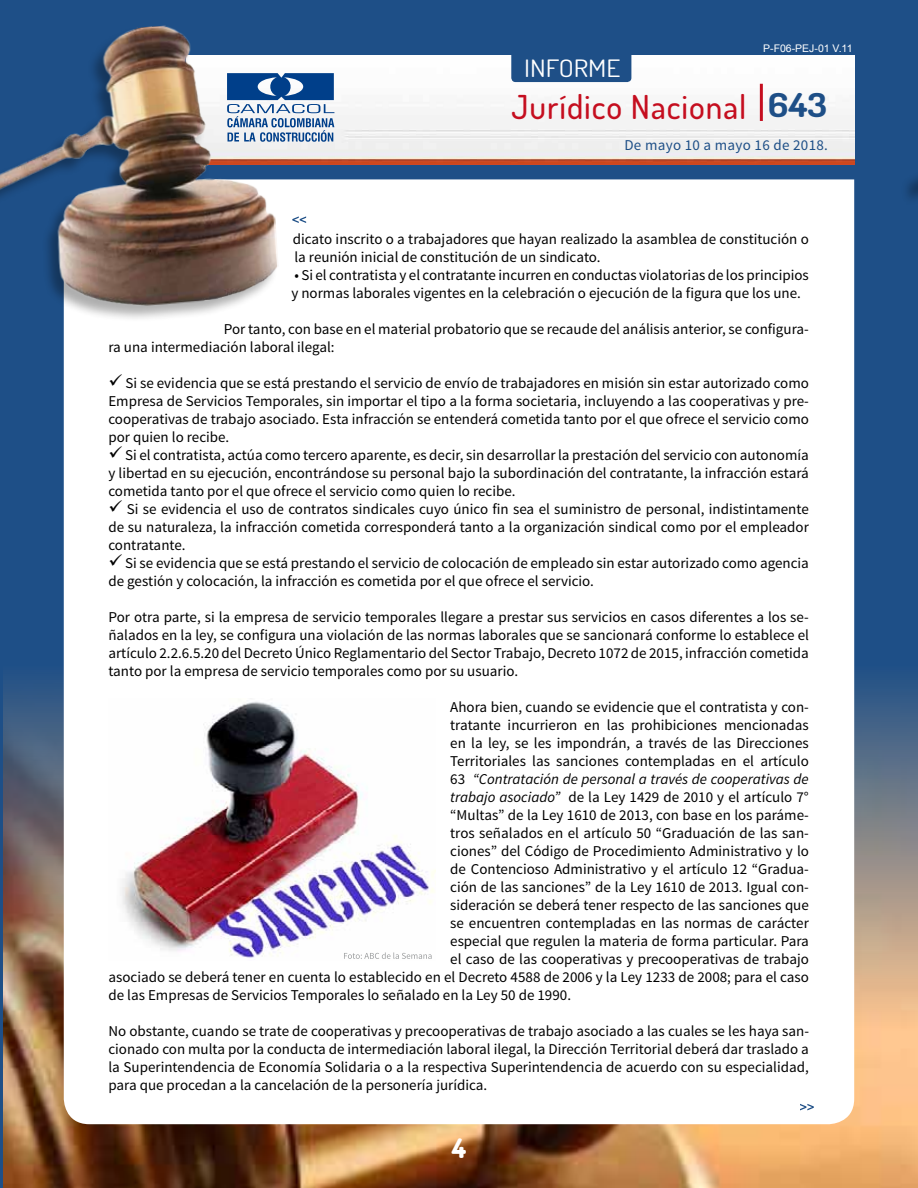
<style>
.page{position:relative;width:918px;height:1188px;background:#1e4f87}
.page>*{position:absolute;margin:0;border:0;box-sizing:border-box;transform-origin:0 0}
.t1{font:500 33px "Dosis";letter-spacing:.03em;color:#c50e1f}
.t2{font:800 27px "Dosis";color:#fff}
.t3{font:24px "Dosis";color:#fff;scale:1.14 1}
.t4{font:15px/18px "Source Sans Pro";color:#000;text-align:justify}
.t5{font:italic 15px "Source Sans Pro";color:#000}
.t6{font:15px "Source Sans Pro";letter-spacing:.02em;color:#1e4f87}
.t7{font:10.5px "Arial";color:#fff}
.s1{font-weight:700;color:#1e4f87}
.s2{font-style:normal}
.s3{font-style:italic}
</style>
<div class="page">
<img style="left:4px;top:665px;width:914px;height:523px">
<div style="left:64px;top:179px;width:790px;height:945px;background:#fff"></div>
<img style="left:281px;top:55px;width:573px;height:109px">
<div style="left:511px;top:37px;width:120px;height:45px;background:#1e4f87;border-radius:4px"></div>
<hr style="left:760px;top:84px;width:3px;height:37px;background:#c50e1f">
<div style="left:0;top:26px;width:278px;height:297px;background:#000;opacity:.32"></div>
<img style="left:0;top:25px;width:281px;height:291px">
<svg style="left:227px;top:73px;width:107px;height:69px"></svg>
<svg style="left:292px;top:216px;width:14px;height:7px"></svg>
<svg style="left:800px;top:1104px;width:14px;height:6px"></svg>
<img style="left:109px;top:698px;width:326px;height:262px">
<svg style="left:344px;top:952px;width:88px;height:7px"></svg>
<h3 class="t3" style="left:524px;top:53px;width:86px">INFORME</h3>
<p class="t7" style="left:763px;top:42px;width:91px">P-F06-PEJ-01 V.11</p>
<h1 class="t1" style="left:512px;top:85px;width:317px">Jurídico Nacional <span class="s1">643</span></h1>
<p class="t6" style="left:624px;top:136px;width:205px">De mayo 10 a mayo 16 de 2018.</p>
<p class="t4" style="left:293px;top:231px;width:517px">dicato inscrito o a trabajadores que hayan realizado la asamblea de constitución o la reunión inicial de constitución de un sindicato.</p>
<p class="t4" style="left:291px;top:267px;width:519px">• Si el contratista y el contratante incurren en conductas violatorias de los principios y normas laborales vigentes en la celebración o ejecución de la figura que los une.</p>
<p class="t4" style="left:108px;top:321px;width:702px;text-indent:116px">Por tanto, con base en el material probatorio que se recaude del análisis anterior, se configura&shy;ra una intermediación laboral ilegal:</p>
<p class="t4" style="left:108px;top:375px;width:702px">✓ Si se evidencia que se está prestando el servicio de envío de trabajadores en misión sin estar autorizado como Empresa de Servicios Temporales, sin importar el tipo a la forma societaria, incluyendo a las cooperativas y pre&shy;cooperativas de trabajo asociado. Esta infracción se entenderá cometida tanto por el que ofrece el servicio como por quien lo recibe.</p>
<p class="t4" style="left:108px;top:447px;width:702px">✓ Si el contratista, actúa como tercero aparente, es decir, sin desarrollar la prestación del servicio con autonomía y libertad en su ejecución, encontrándose su personal bajo la subordinación del contratante, la infracción estará cometida tanto por el que ofrece el servicio como quien lo recibe.</p>
<p class="t4" style="left:108px;top:501px;width:702px">✓ Si se evidencia el uso de contratos sindicales cuyo único fin sea el suministro de personal, indistintamente de su naturaleza, la infracción cometida corresponderá tanto a la organización sindical como por el empleador contratante.</p>
<p class="t4" style="left:108px;top:555px;width:702px">✓ Si se evidencia que se está prestando el servicio de colocación de empleado sin estar autorizado como agencia de gestión y colocación, la infracción es cometida por el que ofrece el servicio.</p>
<p class="t4" style="left:108px;top:609px;width:702px">Por otra parte, si la empresa de servicio temporales llegare a prestar sus servicios en casos diferentes a los se&shy;ñalados en la ley, se configura una violación de las normas laborales que se sancionará conforme lo establece el artículo 2.2.6.5.20 del Decreto Único Reglamentario del Sector Trabajo, Decreto 1072 de 2015, infracción cometida tanto por la empresa de servicio temporales como por su usuario.</p>
<p class="t4" style="left:450px;top:699px;width:360px">Ahora bien, cuando se evidencie que el contratista y con-</p>
<p class="t4" style="left:450px;top:717px;width:360px">tratante incurrieron en las prohibiciones mencionadas</p>
<p class="t4" style="left:450px;top:735px;width:360px">en la ley, se les impondrán, a través de las Direcciones</p>
<p class="t4" style="left:450px;top:753px;width:360px">Territoriales las sanciones contempladas en el artículo</p>
<p class="t5" style="left:450px;top:770px;width:360px"><span class="s2">63</span> “Contratación de personal a través de cooperativas de</p>
<p class="t4" style="left:450px;top:789px;width:360px"><span class="s3">trabajo asociado”</span> de la Ley 1429 de 2010 y el artículo 7°</p>
<p class="t4" style="left:450px;top:807px;width:360px">“Multas” de la Ley 1610 de 2013, con base en los paráme-</p>
<p class="t4" style="left:450px;top:825px;width:360px">tros señalados en el artículo 50 “Graduación de las san-</p>
<p class="t4" style="left:450px;top:843px;width:360px">ciones” del Código de Procedimiento Administrativo y lo</p>
<p class="t4" style="left:450px;top:861px;width:360px">de Contencioso Administrativo y el artículo 12 “Gradua-</p>
<p class="t4" style="left:450px;top:879px;width:360px">ción de las sanciones” de la Ley 1610 de 2013. Igual con-</p>
<p class="t4" style="left:450px;top:897px;width:360px">sideración se deberá tener respecto de las sanciones que</p>
<p class="t4" style="left:450px;top:915px;width:360px">se encuentren contempladas en las normas de carácter</p>
<p class="t4" style="left:450px;top:933px;width:360px">especial que regulen la materia de forma particular. Para</p>
<p class="t4" style="left:450px;top:951px;width:360px">el caso de las cooperativas y precooperativas de trabajo</p>
<p class="t4" style="left:108px;top:969px;width:702px">asociado se deberá tener en cuenta lo establecido en el Decreto 4588 de 2006 y la Ley 1233 de 2008; para el caso</p>
<p class="t4" style="left:108px;top:987px;width:464px">de las Empresas de Servicios Temporales lo señalado en la Ley 50 de 1990.</p>
<p class="t4" style="left:108px;top:1023px;width:702px">No obstante, cuando se trate de cooperativas y precooperativas de trabajo asociado a las cuales se les haya san&shy;cionado con multa por la conducta de intermediación laboral ilegal, la Dirección Territorial deberá dar traslado a la Superintendencia de Economía Solidaria o a la respectiva Superintendencia de acuerdo con su especialidad, para que procedan a la cancelación de la personería jurídica.</p>
<h2 class="t2" style="left:452px;top:1131px;width:16px">4</h2>
</div>
